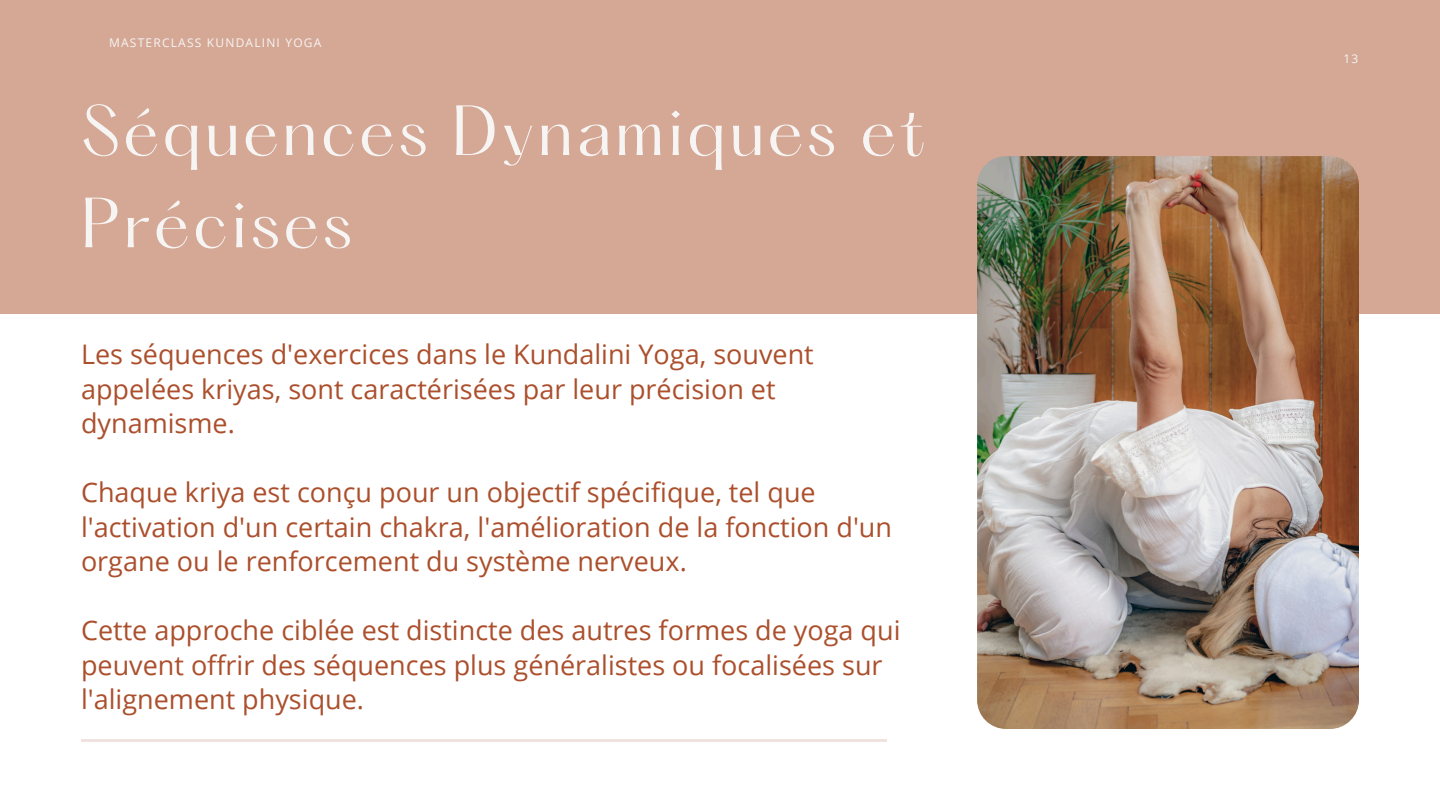
<style>
.page{position:relative;width:1440px;height:810px;background:#fff}
.page>*{position:absolute;margin:0;border:0;box-sizing:border-box;transform-origin:0 0}
.t1{font:62px/92.2px "Hatton";letter-spacing:.05em;color:#f6f5f4}
.t2{font:27px/34.5px "Open Sans";color:#ab4f2c}
.t3{font:12px "Open Sans";letter-spacing:.1em;color:#f6f5f4}
</style>
<div class="page">
<div style="left:0;top:0;width:1440px;height:314px;background:#d5a795"></div>
<img style="left:977px;top:156px;width:382px;height:573px;border-radius:29px">
<hr style="left:81px;top:739px;width:805px;height:3px;background:#f0e3df">
<h2 class="t3" style="left:109px;top:34px;width:214px">MASTERCLASS KUNDALINI YOGA</h2>
<h2 class="t1" style="left:81px;top:92px;width:846px">Séquences Dynamiques et<br>Précises</h2>
<p class="t2" style="left:81px;top:337px;width:734px">Les séquences d'exercices dans le Kundalini Yoga, souvent appelées kriyas, sont caractérisées par leur précision et dynamisme.</p>
<h1 class="t2" style="left:81px;top:475px;width:813px">Chaque kriya est conçu pour un objectif spécifique, tel que l'activation d'un certain chakra, l'amélioration de la fonction d'un organe ou le renforcement du système nerveux.</h1>
<p class="t2" style="left:81px;top:613px;width:821px">Cette approche ciblée est distincte des autres formes de yoga qui peuvent offrir des séquences plus généralistes ou focalisées sur l'alignement physique.</p>
<h2 class="t3" style="left:1343px;top:50px;width:16px">13</h2>
</div>
